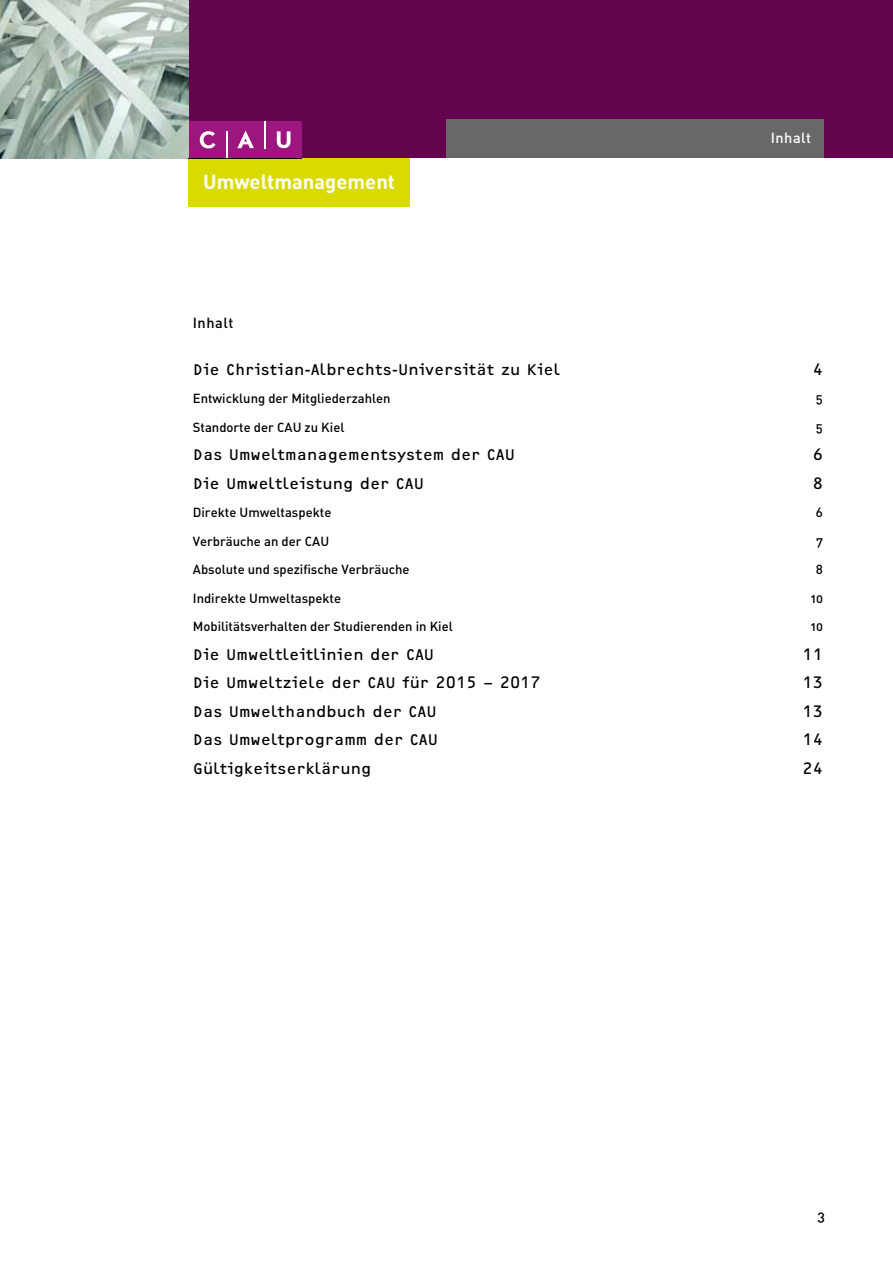
<style>
.page{position:relative;width:893px;height:1263px;background:#fff}
.page>*{position:absolute;margin:0;border:0;box-sizing:border-box;transform-origin:0 0}
.t1{font:700 20.25px "DIN";color:#fff}
.t2{font:16.05px "OCRF";color:#000}
.t3{font:14.55px "DIN Medium Alternate";letter-spacing:.035em;color:#fff}
.t4{font:14.55px "DIN Medium Alternate";letter-spacing:.035em;color:#000}
.t5{font:14.25px "DIN Medium Alternate";color:#000}
.t6{font:13.05px "DIN Medium Alternate";color:#000}
</style>
<div class="page">
<div style="left:446px;top:0;width:447px;height:158px;background:#62044e"></div>
<div style="left:0;top:0;width:446px;height:158px;background:#62044e"></div>
<img style="left:0;top:0;width:188px;height:158px">
<div style="left:446px;top:119px;width:378px;height:39px;background:#686867"></div>
<div style="left:189px;top:158px;width:221px;height:48px;background:#d9da00"></div>
<div style="left:189px;top:121px;width:113px;height:37px;background:#9d1680"></div>
<svg style="left:226px;top:131px;width:1px;height:27px"></svg>
<svg style="left:200px;top:131px;width:15px;height:17px"></svg>
<svg style="left:237px;top:131px;width:17px;height:17px"></svg>
<svg style="left:277px;top:131px;width:14px;height:17px"></svg>
<svg style="left:264px;top:121px;width:1px;height:28px"></svg>
<p class="t1" style="left:203px;top:168px;width:193px">Umweltmanagement</p>
<p class="t3" style="left:771px;top:129px;width:42px">Inhalt</p>
<p class="t4" style="left:193px;top:314px;width:42px">Inhalt</p>
<p class="t2" style="left:193px;top:359px;width:369px">Die Christian-Albrechts-Universität zu Kiel</p>
<p class="t2" style="left:813px;top:359px;width:12px">4</p>
<p class="t6" style="left:193px;top:390px;width:199px">Entwicklung der Mitgliederzahlen</p>
<p class="t6" style="left:816px;top:390px;width:8px">5</p>
<p class="t6" style="left:193px;top:419px;width:153px">Standorte der CAU zu Kiel</p>
<p class="t6" style="left:816px;top:419px;width:8px">5</p>
<p class="t2" style="left:193px;top:445px;width:324px">Das Umweltmanagementsystem der CAU</p>
<p class="t2" style="left:813px;top:445px;width:12px">6</p>
<p class="t2" style="left:193px;top:473px;width:233px">Die Umweltleistung der CAU</p>
<p class="t2" style="left:813px;top:473px;width:12px">8</p>
<p class="t6" style="left:193px;top:504px;width:140px">Direkte Umweltaspekte</p>
<p class="t6" style="left:816px;top:504px;width:9px">6</p>
<p class="t6" style="left:193px;top:533px;width:138px">Verbräuche an der CAU</p>
<p class="t6" style="left:816px;top:533px;width:8px">7</p>
<p class="t6" style="left:193px;top:561px;width:218px">Absolute und spezifische Verbräuche</p>
<p class="t6" style="left:816px;top:561px;width:9px">8</p>
<p class="t6" style="left:193px;top:590px;width:150px">Indirekte Umweltaspekte</p>
<p class="t6" style="left:811px;top:590px;width:14px">10</p>
<p class="t6" style="left:193px;top:618px;width:261px">Mobilitätsverhalten der Studierenden in Kiel</p>
<p class="t6" style="left:811px;top:618px;width:14px">10</p>
<p class="t2" style="left:193px;top:644px;width:243px">Die Umweltleitlinien der CAU</p>
<p class="t2" style="left:802px;top:644px;width:22px">11</p>
<p class="t2" style="left:193px;top:673px;width:349px">Die Umweltziele der CAU für 2015 – 2017</p>
<p class="t2" style="left:802px;top:673px;width:22px">13</p>
<p class="t2" style="left:193px;top:701px;width:245px">Das Umwelthandbuch der CAU</p>
<p class="t2" style="left:802px;top:701px;width:22px">13</p>
<p class="t2" style="left:193px;top:730px;width:247px">Das Umweltprogramm der CAU</p>
<p class="t2" style="left:802px;top:730px;width:22px">14</p>
<p class="t2" style="left:193px;top:758px;width:180px">Gültigkeitserklärung</p>
<p class="t2" style="left:802px;top:758px;width:22px">24</p>
<p class="t5" style="left:817px;top:1207px;width:9px">3</p>
</div>
